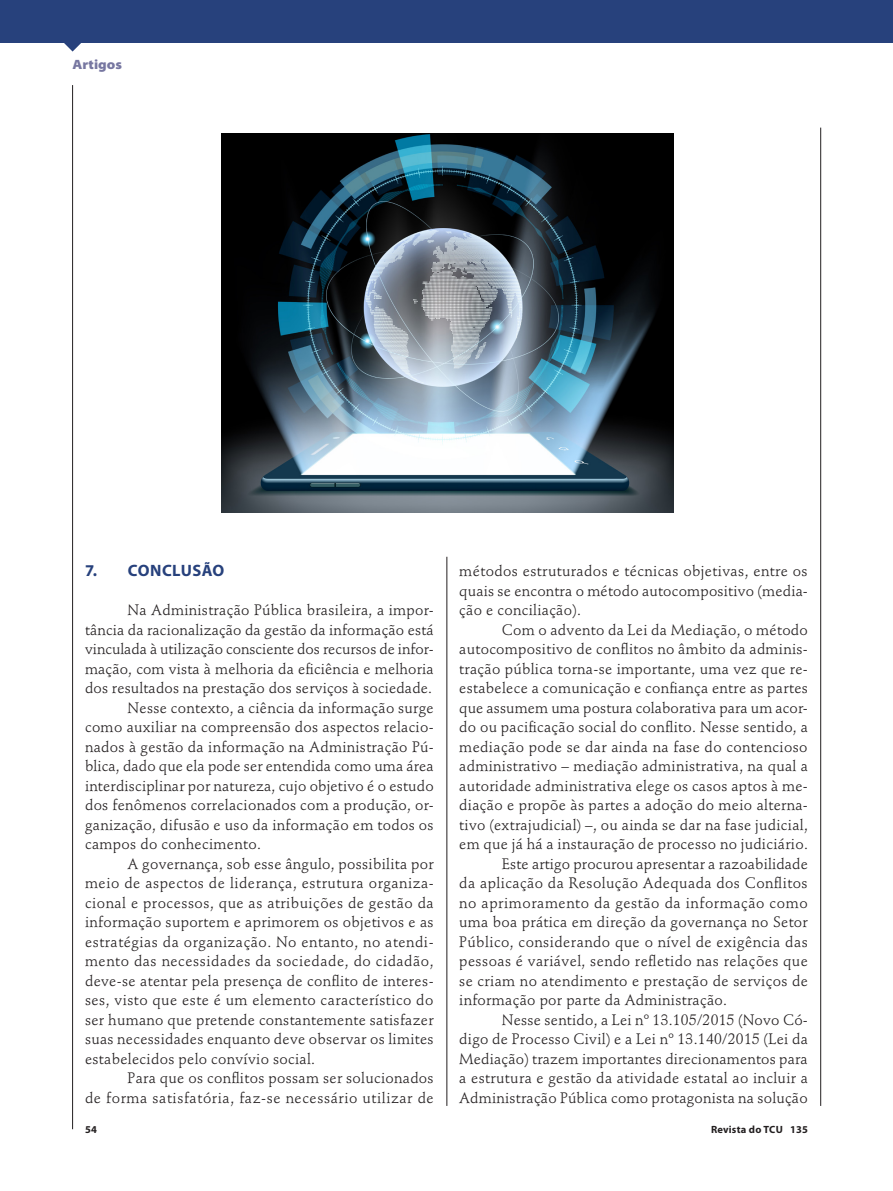
<style>
.page{position:relative;width:893px;height:1191px;background:#fff}
.page>*{position:absolute;margin:0;border:0;box-sizing:border-box;transform-origin:0 0}
.t1{font:700 16.5px "Myriad Pro";letter-spacing:.02em;color:#27417c}
.Doutrina_Texto_Pará{font:15px/19.5px "Stempel Schneidler Std";letter-spacing:.02em;color:#231f20;text-align:justify}
.Doutrina_Texto_Pará-2{font:15px/19.5px "Stempel Schneidler Std";letter-spacing:.04em;color:#231f20;text-align:right}
.t2{font:900 semi-expanded 13.5px "Myriad Pro";color:#7777a1}
.t3{font:700 10.5px "Myriad Pro";letter-spacing:.02em;color:#231f20}
</style>
<div class="page">
<svg style="left:64px;top:43px;width:17px;height:9px"></svg>
<div style="left:0;top:0;width:893px;height:43px;background:#27417c"></div>
<hr style="left:72px;top:85px;width:1px;height:1044px;background:#231f20">
<hr style="left:820px;top:128px;width:1px;height:978px;background:#231f20">
<hr style="left:446px;top:557px;width:1px;height:549px;background:#231f20">
<img style="left:221px;top:133px;width:452px;height:379px">
<p class="t2" style="left:73px;top:57px;width:51px">Artigos</p>
<p class="t1" style="left:85px;top:561px;width:141px">7. CONCLUSÃO</p>
<p class="Doutrina_Texto_Pará" style="left:85px;top:600px;width:350px;text-indent:43px">Na Administração Pública brasileira, a impor&shy;tância da racionalização da gestão da informação está vinculada à utilização consciente dos recursos de infor&shy;mação, com vista à melhoria da eficiência e melhoria dos resultados na prestação dos serviços à sociedade.</p>
<p class="Doutrina_Texto_Pará" style="left:85px;top:698px;width:350px;text-indent:43px">Nesse contexto, a ciência da informação surge como auxiliar na compreensão dos aspectos relacio&shy;nados à gestão da informação na Administração Pú&shy;blica, dado que ela pode ser entendida como uma área interdisciplinar por natureza, cujo objetivo é o estudo dos fenômenos correlacionados com a produção, or&shy;ganização, difusão e uso da informação em todos os campos do conhecimento.</p>
<p class="Doutrina_Texto_Pará" style="left:85px;top:854px;width:350px;text-indent:43px">A governança, sob esse ângulo, possibilita por meio de aspectos de liderança, estrutura organiza&shy;cional e processos, que as atribuições de gestão da informação suportem e aprimorem os objetivos e as estratégias da organização. No entanto, no atendi&shy;mento das necessidades da sociedade, do cidadão, deve-se atentar pela presença de conflito de interes&shy;ses, visto que este é um elemento característico do ser humano que pretende constantemente satisfazer suas necessidades enquanto deve observar os limites estabelecidos pelo convívio social.</p>
<p class="Doutrina_Texto_Pará-2" style="left:85px;top:1068px;width:350px">Para que os conflitos possam ser solucionados<br>de forma satisfatória, faz-se necessário utilizar de</p>
<p class="Doutrina_Texto_Pará" style="left:459px;top:561px;width:350px">métodos estruturados e técnicas objetivas, entre os quais se encontra o método autocompositivo (media&shy;ção e conciliação).</p>
<p class="Doutrina_Texto_Pará" style="left:459px;top:620px;width:350px;text-indent:43px">Com o advento da Lei da Mediação, o método autocompositivo de conflitos no âmbito da adminis&shy;tração pública torna-se importante, uma vez que re&shy;estabelece a comunicação e confiança entre as partes que assumem uma postura colaborativa para um acor&shy;do ou pacificação social do conflito. Nesse sentido, a mediação pode se dar ainda na fase do contencioso administrativo – mediação administrativa, na qual a autoridade administrativa elege os casos aptos à me&shy;diação e propõe às partes a adoção do meio alterna&shy;tivo (extrajudicial) –, ou ainda se dar na fase judicial, em que já há a instauração de processo no judiciário.</p>
<p class="Doutrina_Texto_Pará" style="left:459px;top:854px;width:350px;text-indent:43px">Este artigo procurou apresentar a razoabilidade da aplicação da Resolução Adequada dos Conflitos no aprimoramento da gestão da informação como uma boa prática em direção da governança no Setor Público, considerando que o nível de exigência das pessoas é variável, sendo refletido nas relações que se criam no atendimento e prestação de serviços de informação por parte da Administração.</p>
<p class="Doutrina_Texto_Pará" style="left:459px;top:1010px;width:350px;text-indent:43px">Nesse sentido, a Lei nº 13.105/2015 (Novo Có&shy;digo de Processo Civil) e a Lei nº 13.140/2015 (Lei da Mediação) trazem importantes direcionamentos para a estrutura e gestão da atividade estatal ao incluir a Administração Pública como protagonista na solução</p>
<p class="t3" style="left:85px;top:1123px;width:13px">54</p>
<p class="t3" style="left:711px;top:1123px;width:98px">Revista do TCU 135</p>
</div>
